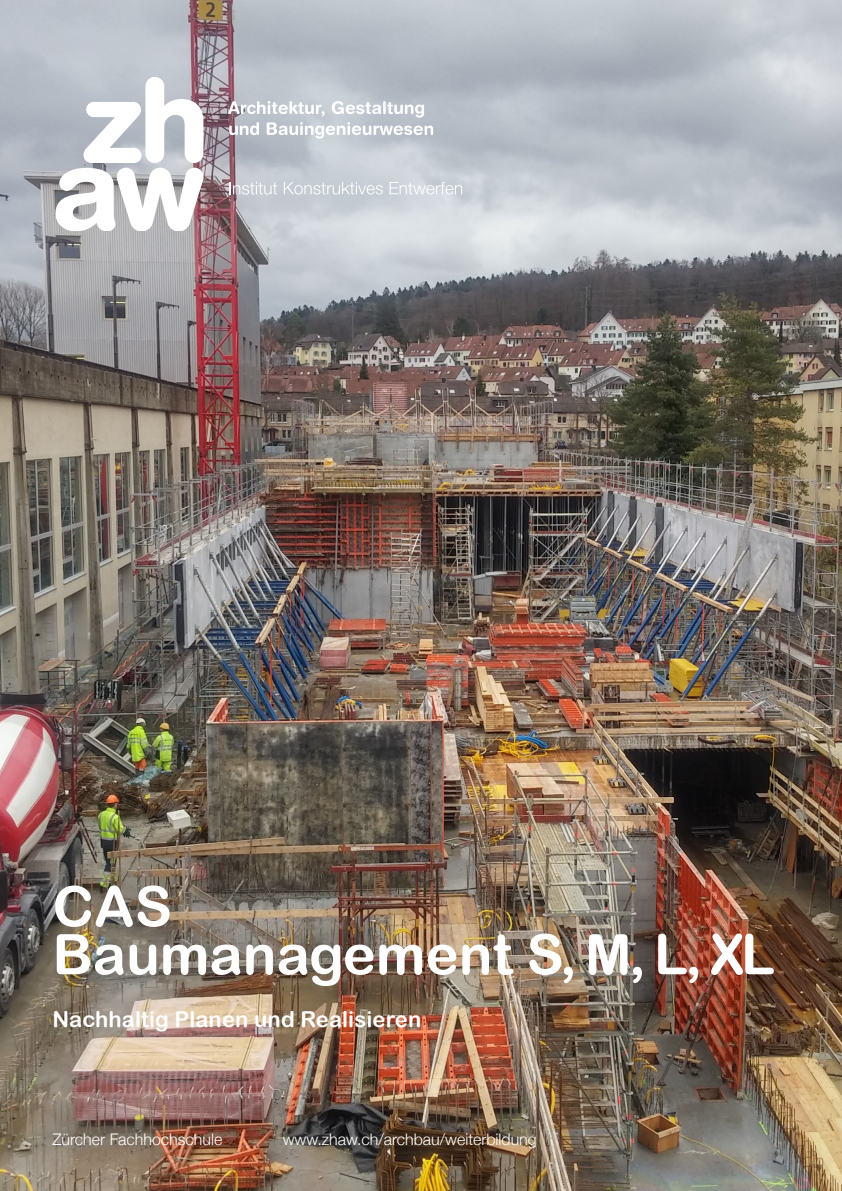
<style>
.page{position:relative;width:842px;height:1191px;background:#fff}
.page>*{position:absolute;margin:0;border:0;box-sizing:border-box;transform-origin:0 0}
.t1{font:56px "Arial Rounded MT Bold";color:#fff}
.t2{font:22px "Arial Rounded MT Bold";letter-spacing:.005em;color:#fff}
.t3{font:300 16px "Helvetica Neue";color:#fff}
</style>
<div class="page">
<img style="left:0;top:0;width:842px;height:1191px">
<svg style="left:55px;top:78px;width:148px;height:152px"></svg>
<svg style="left:228px;top:101px;width:205px;height:38px"></svg>
<svg style="left:230px;top:182px;width:47px;height:12px"></svg>
<svg style="left:284px;top:182px;width:99px;height:12px"></svg>
<svg style="left:389px;top:182px;width:73px;height:12px"></svg>
<p class="t1" style="left:52px;top:873px;width:121px">CAS</p>
<p class="t1" style="left:52px;top:921px;width:724px">Baumanagement S, M, L, XL</p>
<p class="t2" style="left:52px;top:1006px;width:370px">Nachhaltig Planen und Realisieren</p>
<p class="t3" style="left:52px;top:1126px;width:171px">Zürcher Fachhochschule</p>
<p class="t3" style="left:283px;top:1126px;width:256px">www.zhaw.ch/archbau/weiterbildung</p>
</div>
